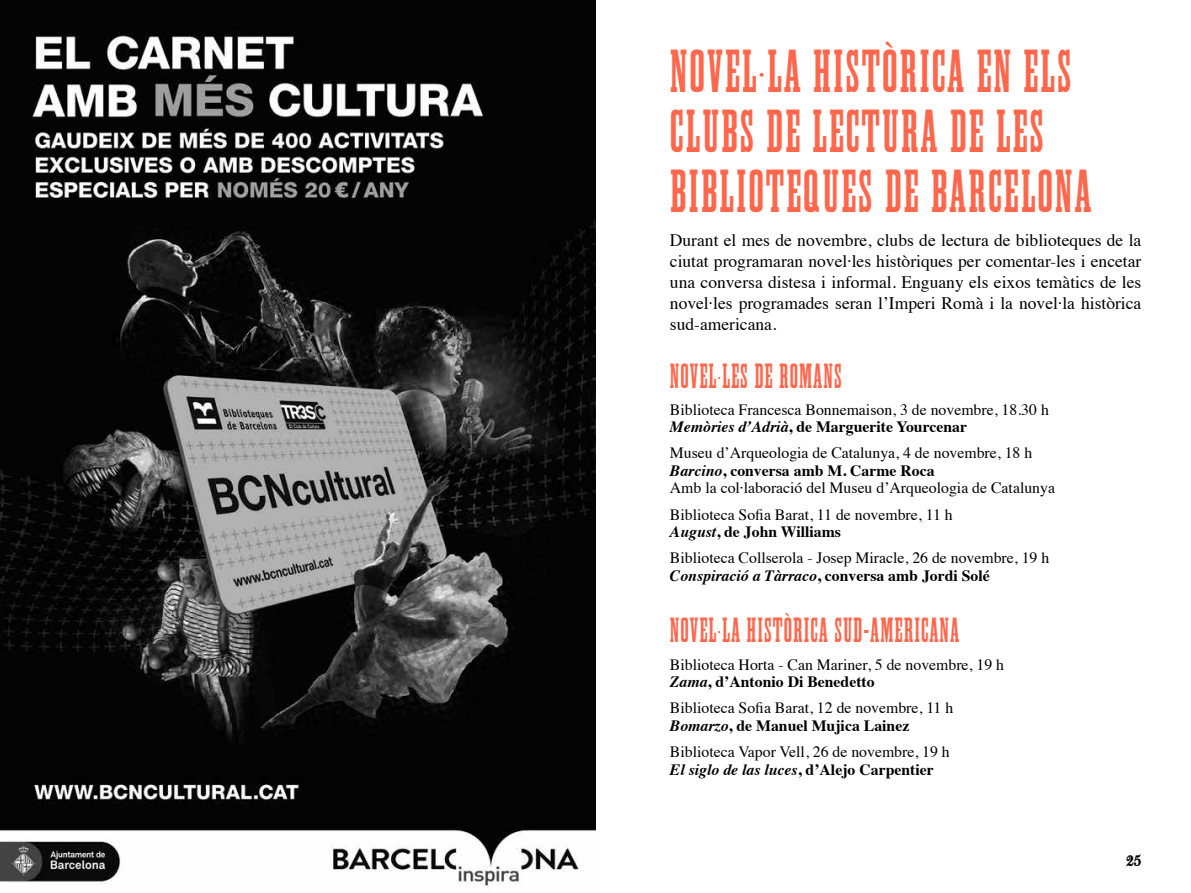
<style>
.page{position:relative;width:1191px;height:893px;background:#fff}
.page>*{position:absolute;margin:0;border:0;box-sizing:border-box;transform-origin:0 0}
.t1{font:condensed 45.5px/59.5px "Antique";letter-spacing:.04em;color:#ff674c}
.t2{font:condensed 26.25px "Antique";letter-spacing:.04em;color:#ff674c;scale:.93 1}
.t3{font:17.5px/21px "Times";color:#000;text-align:justify}
.t4{font:15.75px/17.5px "Times";color:#000}
.t5{font:15.75px "Walbaum Fraktur Bold";color:#000}
.s1{font-weight:700;font-style:italic}
.s2{font-weight:700}
</style>
<div class="page">
<img style="left:0;top:0;width:596px;height:886px">
<h1 class="t1" style="left:670px;top:43px;width:423px">NOVEL·LA HISTÒRICA EN ELS<br>CLUBS DE LECTURA DE LES<br>BIBLIOTEQUES DE BARCELONA</h1>
<p class="t3" style="left:670px;top:229px;width:473px">Durant el mes de novembre, clubs de lectura de biblioteques de la ciutat programaran novel·les històriques per comentar-les i encetar una conversa distesa i informal. Enguany els eixos temàtics de les novel·les programades seran l’Imperi Romà i la novel·la històrica sud-americana.</p>
<h2 class="t2" style="left:670px;top:359px;width:186px">NOVEL·LES DE ROMANS</h2>
<p class="t4" style="left:670px;top:399px;width:380px">Biblioteca Francesca Bonnemaison, 3 de novembre, 18.30 h<br><span class="s1">Memòries d’Adrià</span><span class="s2">, de Marguerite Yourcenar</span></p>
<p class="t4" style="left:670px;top:443px;width:386px">Museu d’Arqueologia de Catalunya, 4 de novembre, 18 h<br><span class="s1">Barcino</span><span class="s2">, conversa amb M. Carme Roca<br></span>Amb la col·laboració del Museu d’Arqueologia de Catalunya</p>
<p class="t4" style="left:670px;top:504px;width:284px">Biblioteca Sofia Barat, 11 de novembre, 11 h<br><span class="s1">August</span><span class="s2">, de John Williams</span></p>
<p class="t4" style="left:670px;top:548px;width:381px">Biblioteca Collserola - Josep Miracle, 26 de novembre, 19 h<br><span class="s1">Conspiració a Tàrraco</span><span class="s2">, conversa amb Jordi Solé</span></p>
<h2 class="t2" style="left:670px;top:613px;width:313px">NOVEL·LA HISTÒRICA SUD-AMERICANA</h2>
<p class="t4" style="left:670px;top:654px;width:335px">Biblioteca Horta - Can Mariner, 5 de novembre, 19 h<br><span class="s1">Zama</span><span class="s2">, d’Antonio Di Benedetto</span></p>
<p class="t4" style="left:670px;top:698px;width:285px">Biblioteca Sofia Barat, 12 de novembre, 11 h<br><span class="s1">Bomarzo</span><span class="s2">, de Manuel Mujica Lainez</span></p>
<p class="t4" style="left:670px;top:742px;width:281px">Biblioteca Vapor Vell, 26 de novembre, 19 h<br><span class="s1">El siglo de las luces</span><span class="s2">, d’Alejo Carpentier</span></p>
<p class="t5" style="left:1126px;top:851px;width:17px">25</p>
</div>
